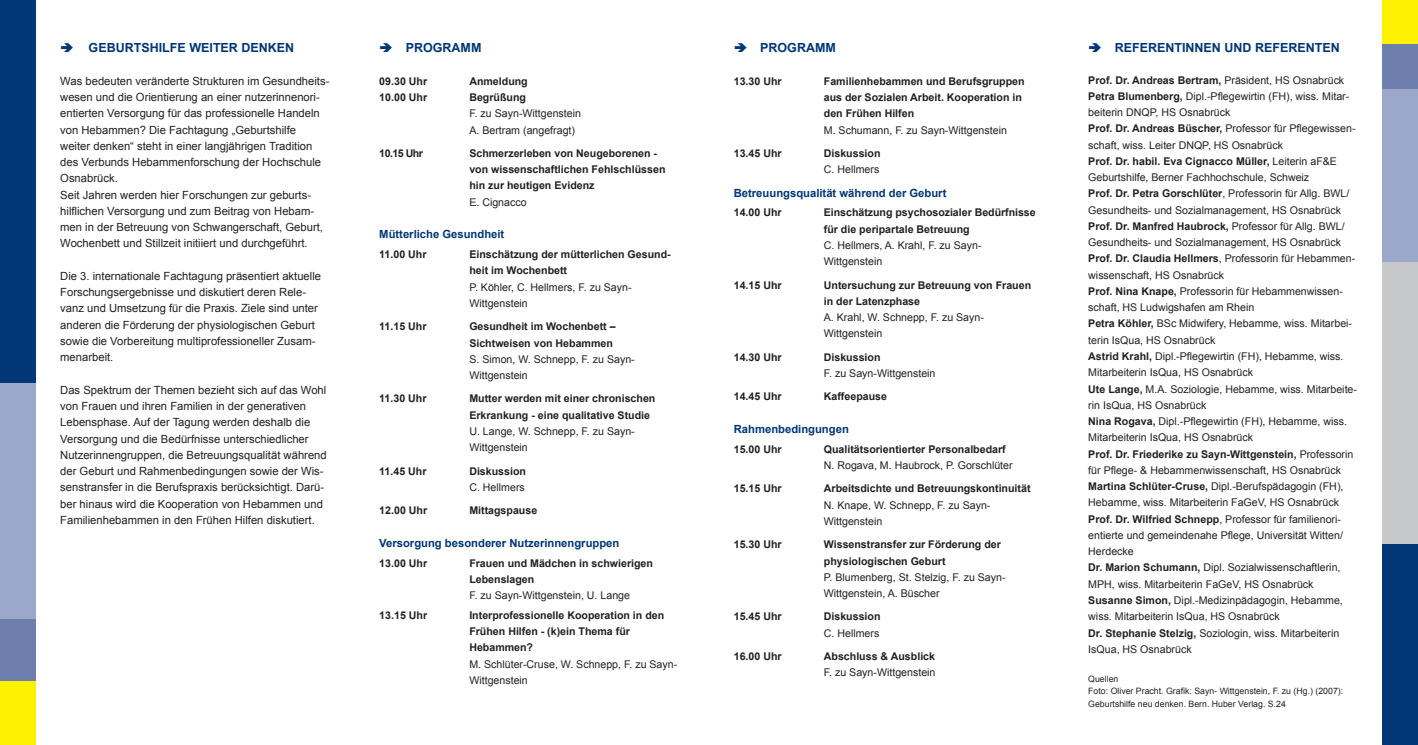
<style>
.page{position:relative;width:1418px;height:745px;background:#fff}
.page>*{position:absolute;margin:0;border:0;box-sizing:border-box;transform-origin:0 0}
.t1{font:700 12.5px "Arial";color:#013775}
.t2{font:11.25px/16.2px "Arial";color:#231f20}
.t3{font:700 11.25px "Arial";color:#013775}
.t4{font:10.62px/16.2px "Arial";color:#231f20}
.t5{font:700 10.62px/16.2px "Arial";color:#231f20}
.t6{font:8.75px/12.5px "Arial";color:#231f20}
.s1{font-weight:700}
</style>
<div class="page">
<div style="left:1382px;top:229px;width:35px;height:319px;background:#c7c8ca"></div>
<div style="left:1382px;top:82px;width:35px;height:179px;background:#9ca8c9"></div>
<div style="left:1382px;top:544px;width:35px;height:200px;background:#013775"></div>
<div style="left:1382px;top:18px;width:35px;height:71px;background:#6e7fad"></div>
<div style="left:1382px;top:0;width:35px;height:43px;background:#fff101"></div>
<div style="left:0;top:0;width:35px;height:426px;background:#013775"></div>
<div style="left:0;top:382px;width:35px;height:246px;background:#9ca8c9"></div>
<div style="left:0;top:619px;width:35px;height:97px;background:#6e7fad"></div>
<div style="left:0;top:681px;width:35px;height:63px;background:#fff101"></div>
<p class="t1" style="left:89px;top:39px;width:207px">GEBURTSHILFE WEITER DENKEN</p>
<p class="t2" style="left:60px;top:73px;width:271px">Was bedeuten veränderte Strukturen im Gesundheits&shy;wesen und die Orientierung an einer nutzerinnenori&shy;entierten Versorgung für das professionelle Handeln von Hebammen? Die Fachtagung „Geburtshilfe<br>weiter denken“ steht in einer langjährigen Tradition des Verbunds Hebammenforschung der Hochschule Osnabrück.<br>Seit Jahren werden hier Forschungen zur geburts&shy;hilflichen Versorgung und zum Beitrag von Hebam&shy;men in der Betreuung von Schwangerschaft, Geburt, Wochenbett und Stillzeit initiiert und durchgeführt.</p>
<p class="t2" style="left:60px;top:268px;width:262px">Die 3. internationale Fachtagung präsentiert aktuelle Forschungsergebnisse und diskutiert deren Rele&shy;vanz und Umsetzung für die Praxis. Ziele sind unter anderen die Förderung der physiologischen Geburt sowie die Vorbereitung multiprofessioneller Zusam&shy;menarbeit.</p>
<p class="t2" style="left:60px;top:381px;width:268px">Das Spektrum der Themen bezieht sich auf das Wohl von Frauen und ihren Familien in der generativen Lebensphase. Auf der Tagung werden deshalb die Versorgung und die Bedürfnisse unterschiedlicher Nutzerinnengruppen, die Betreuungsqualität während der Geburt und Rahmenbedingungen sowie der Wis&shy;senstransfer in die Berufspraxis berücksichtigt. Darü&shy;ber hinaus wird die Kooperation von Hebammen und Familienhebammen in den Frühen Hilfen diskutiert.</p>
<p class="t1" style="left:406px;top:39px;width:77px">PROGRAMM</p>
<p class="t5" style="left:379px;top:73px;width:49px">09.30 Uhr</p>
<p class="t5" style="left:469px;top:73px;width:60px">Anmeldung</p>
<p class="t5" style="left:379px;top:89px;width:49px">10.00 Uhr</p>
<p class="t5" style="left:469px;top:89px;width:58px">Begrüßung</p>
<p class="t4" style="left:469px;top:105px;width:113px">F. zu Sayn-Wittgenstein<br>A. Bertram (angefragt)</p>
<p class="t5" style="left:379px;top:145px;width:45px">10.15 Uhr</p>
<p class="t5" style="left:469px;top:145px;width:198px">Schmerzerleben von Neugeborenen - von wissenschaftlichen Fehlschlüssen hin zur heutigen Evidenz</p>
<p class="t4" style="left:469px;top:194px;width:59px">E. Cignacco</p>
<p class="t3" style="left:379px;top:227px;width:127px">Mütterliche Gesundheit</p>
<p class="t5" style="left:379px;top:246px;width:49px">11.00 Uhr</p>
<p class="t5" style="left:469px;top:246px;width:203px">Einschätzung der mütterlichen Gesund&shy;heit im Wochenbett</p>
<p class="t4" style="left:469px;top:279px;width:164px">P. Köhler, C. Hellmers, F. zu Sayn-<br>Wittgenstein</p>
<p class="t5" style="left:379px;top:318px;width:49px">11.15 Uhr</p>
<p class="t5" style="left:469px;top:318px;width:148px">Gesundheit im Wochenbett –<br>Sichtweisen von Hebammen</p>
<p class="t4" style="left:469px;top:351px;width:167px">S. Simon, W. Schnepp, F. zu Sayn-<br>Wittgenstein</p>
<p class="t5" style="left:379px;top:390px;width:49px">11.30 Uhr</p>
<p class="t5" style="left:469px;top:390px;width:187px">Mutter werden mit einer chronischen<br>Erkrankung - eine qualitative Studie</p>
<p class="t4" style="left:469px;top:423px;width:167px">U. Lange, W. Schnepp, F. zu Sayn-<br>Wittgenstein</p>
<p class="t5" style="left:379px;top:462px;width:49px">11.45 Uhr</p>
<p class="t5" style="left:469px;top:462px;width:58px">Diskussion</p>
<p class="t4" style="left:469px;top:478px;width:57px">C. Hellmers</p>
<p class="t5" style="left:379px;top:502px;width:49px">12.00 Uhr</p>
<p class="t5" style="left:469px;top:502px;width:69px">Mittagspause</p>
<p class="t3" style="left:379px;top:535px;width:242px">Versorgung besonderer Nutzerinnengruppen</p>
<p class="t5" style="left:379px;top:554px;width:49px">13.00 Uhr</p>
<p class="t5" style="left:469px;top:554px;width:185px">Frauen und Mädchen in schwierigen<br>Lebenslagen</p>
<p class="t4" style="left:469px;top:587px;width:162px">F. zu Sayn-Wittgenstein, U. Lange</p>
<p class="t5" style="left:379px;top:607px;width:49px">13.15 Uhr</p>
<p class="t5" style="left:469px;top:607px;width:196px">Interprofessionelle Kooperation in den<br>Frühen Hilfen - (k)ein Thema für<br>Hebammen?</p>
<p class="t4" style="left:469px;top:655px;width:209px">M. Schlüter-Cruse, W. Schnepp, F. zu Sayn-<br>Wittgenstein</p>
<p class="t1" style="left:760px;top:39px;width:77px">PROGRAMM</p>
<p class="t5" style="left:733px;top:73px;width:49px">13.30 Uhr</p>
<p class="t5" style="left:823px;top:73px;width:202px">Familienhebammen und Berufsgruppen aus der Sozialen Arbeit. Kooperation in den Frühen Hilfen</p>
<p class="t4" style="left:823px;top:122px;width:185px">M. Schumann, F. zu Sayn-Wittgenstein</p>
<p class="t5" style="left:733px;top:145px;width:49px">13.45 Uhr</p>
<p class="t5" style="left:823px;top:145px;width:58px">Diskussion</p>
<p class="t4" style="left:823px;top:161px;width:57px">C. Hellmers</p>
<p class="t3" style="left:733px;top:185px;width:214px">Betreuungsqualität während der Geburt</p>
<p class="t5" style="left:733px;top:205px;width:49px">14.00 Uhr</p>
<p class="t5" style="left:823px;top:205px;width:213px">Einschätzung psychosozialer Bedürfnisse für die peripartale Betreuung</p>
<p class="t4" style="left:823px;top:237px;width:159px">C. Hellmers, A. Krahl, F. zu Sayn-<br>Wittgenstein</p>
<p class="t5" style="left:733px;top:277px;width:49px">14.15 Uhr</p>
<p class="t5" style="left:823px;top:277px;width:209px">Untersuchung zur Betreuung von Frauen in der Latenzphase</p>
<p class="t4" style="left:823px;top:309px;width:162px">A. Krahl, W. Schnepp, F. zu Sayn-<br>Wittgenstein</p>
<p class="t5" style="left:733px;top:349px;width:49px">14.30 Uhr</p>
<p class="t5" style="left:823px;top:349px;width:58px">Diskussion</p>
<p class="t4" style="left:823px;top:365px;width:113px">F. zu Sayn-Wittgenstein</p>
<p class="t5" style="left:733px;top:388px;width:49px">14.45 Uhr</p>
<p class="t5" style="left:823px;top:388px;width:65px">Kaffeepause</p>
<p class="t3" style="left:733px;top:421px;width:117px">Rahmenbedingungen</p>
<p class="t5" style="left:733px;top:441px;width:49px">15.00 Uhr</p>
<p class="t5" style="left:823px;top:441px;width:183px">Qualitätsorientierter Personalbedarf</p>
<p class="t4" style="left:823px;top:457px;width:190px">N. Rogava, M. Haubrock, P. Gorschlüter</p>
<p class="t5" style="left:733px;top:480px;width:49px">15.15 Uhr</p>
<p class="t5" style="left:823px;top:480px;width:208px">Arbeitsdichte und Betreuungskontinuität</p>
<p class="t4" style="left:823px;top:496px;width:168px">N. Knape, W. Schnepp, F. zu Sayn-<br>Wittgenstein</p>
<p class="t5" style="left:733px;top:536px;width:49px">15.30 Uhr</p>
<p class="t5" style="left:823px;top:536px;width:179px">Wissenstransfer zur Förderung der physiologischen Geburt</p>
<p class="t4" style="left:823px;top:568px;width:183px">P. Blumenberg, St. Stelzig, F. zu Sayn-<br>Wittgenstein, A. Büscher</p>
<p class="t5" style="left:733px;top:608px;width:49px">15.45 Uhr</p>
<p class="t5" style="left:823px;top:608px;width:58px">Diskussion</p>
<p class="t4" style="left:823px;top:624px;width:57px">C. Hellmers</p>
<p class="t5" style="left:733px;top:648px;width:49px">16.00 Uhr</p>
<p class="t5" style="left:823px;top:648px;width:113px">Abschluss &amp; Ausblick</p>
<p class="t4" style="left:823px;top:664px;width:113px">F. zu Sayn-Wittgenstein</p>
<p class="t1" style="left:1114px;top:39px;width:226px">REFERENTINNEN UND REFERENTEN</p>
<p class="t4" style="left:1088px;top:72px;width:270px"><span class="s1">Prof. Dr. Andreas Bertram,</span> Präsident, HS Osnabrück <span class="s1">Petra Blumenberg,</span> Dipl.-Pflegewirtin (FH), wiss. Mitar&shy;beiterin DNQP, HS Osnabrück<br><span class="s1">Prof. Dr. Andreas Büscher,</span> Professor für Pflegewissen&shy;schaft, wiss. Leiter DNQP, HS Osnabrück<br><span class="s1">Prof. Dr. habil. Eva Cignacco Müller,</span> Leiterin aF&amp;E Geburtshilfe, Berner Fachhochschule, Schweiz<br><span class="s1">Prof. Dr. Petra Gorschlüter</span>, Professorin für Allg. BWL/ Gesundheits- und Sozialmanagement, HS Osnabrück <span class="s1">Prof. Dr. Manfred Haubrock,</span> Professor für Allg. BWL/ Gesundheits- und Sozialmanagement, HS Osnabrück <span class="s1">Prof. Dr. Claudia Hellmers</span>, Professorin für Hebammen&shy;wissenschaft, HS Osnabrück<br><span class="s1">Prof. Nina Knape,</span> Professorin für Hebammenwissen&shy;schaft, HS Ludwigshafen am Rhein<br><span class="s1">Petra Köhler,</span> BSc Midwifery, Hebamme, wiss. Mitarbei&shy;terin IsQua, HS Osnabrück<br><span class="s1">Astrid Krahl,</span> Dipl.-Pflegewirtin (FH), Hebamme, wiss.<br>Mitarbeiterin IsQua, HS Osnabrück<br><span class="s1">Ute Lange,</span> M.A. Soziologie, Hebamme, wiss. Mitarbeite&shy;rin IsQua, HS Osnabrück<br><span class="s1">Nina Rogava,</span> Dipl.-Pflegewirtin (FH), Hebamme, wiss.<br>Mitarbeiterin IsQua, HS Osnabrück<br><span class="s1">Prof. Dr. Friederike zu Sayn-Wittgenstein,</span> Professorin für Pflege- &amp; Hebammenwissenschaft, HS Osnabrück <span class="s1">Martina Schlüter-Cruse,</span> Dipl.-Berufspädagogin (FH), Hebamme, wiss. Mitarbeiterin FaGeV, HS Osnabrück <span class="s1">Prof. Dr. Wilfried Schnepp</span>, Professor für familienori&shy;entierte und gemeindenahe Pflege, Universität Witten/ Herdecke<br><span class="s1">Dr. Marion Schumann,</span> Dipl. Sozialwissenschaftlerin, MPH, wiss. Mitarbeiterin FaGeV, HS Osnabrück <span class="s1">Susanne Simon,</span> Dipl.-Medizinpädagogin, Hebamme, wiss. Mitarbeiterin IsQua, HS Osnabrück<br><span class="s1">Dr. Stephanie Stelzig,</span> Soziologin, wiss. Mitarbeiterin IsQua, HS Osnabrück</p>
<p class="t6" style="left:1088px;top:672px;width:256px">Quellen<br>Foto: Oliver Pracht. Grafik: Sayn- Wittgenstein, F. zu (Hg.) (2007):<br>Geburtshilfe neu denken. Bern. Huber Verlag. S.24</p>
</div>
